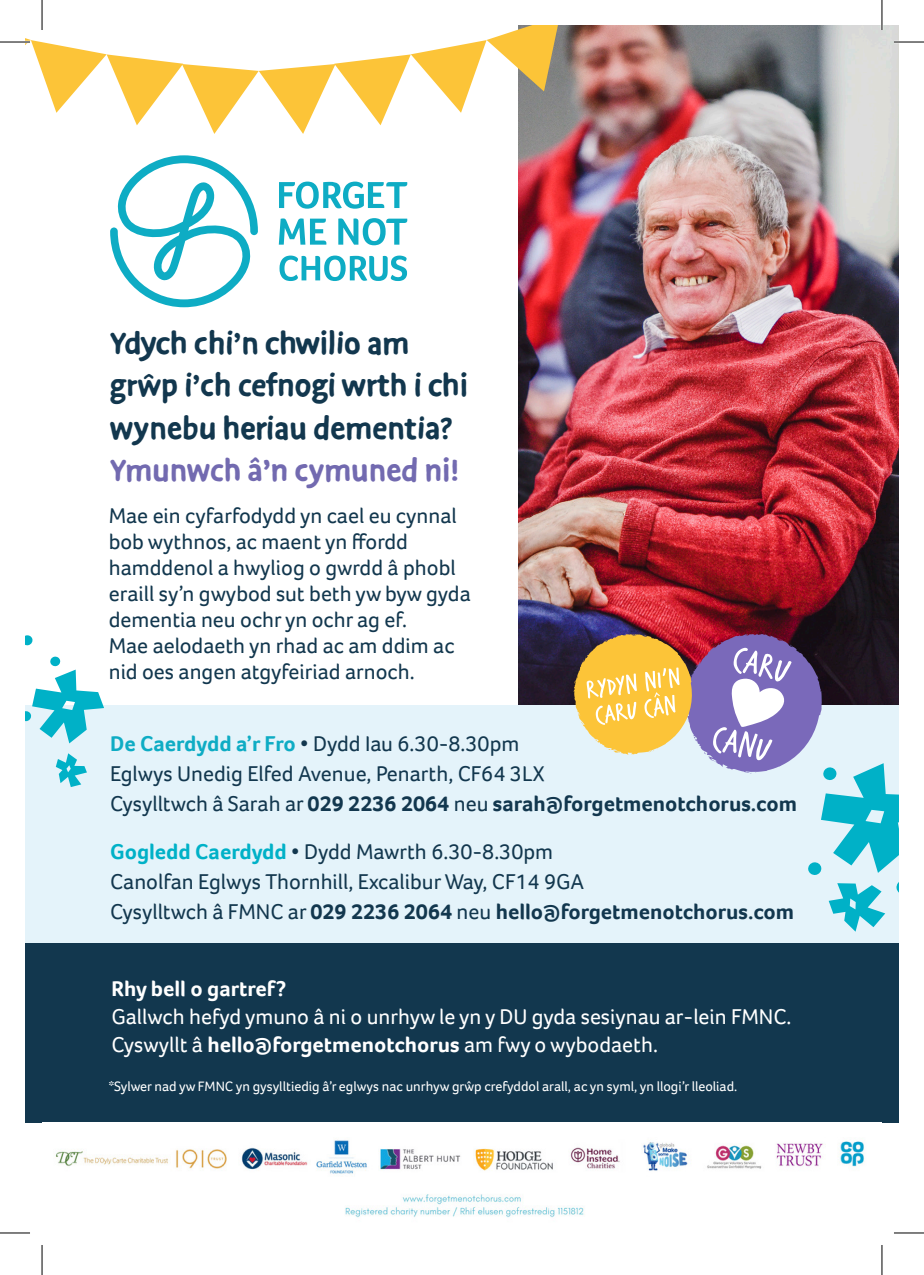
<style>
.page{position:relative;width:924px;height:1275px;background:#fff}
.page>*{position:absolute;margin:0;border:0;box-sizing:border-box;transform-origin:0 0}
.t1{font:700 34.6px/42.4px "Duper";color:#12374e}
.t2{font:700 34.6px "Duper";color:#726ab0}
.t3{font:22px/26px "Foco";color:#12374e}
.t4{font:22px/28px "Foco";color:#fff}
.t5{font:700 22px "Foco";color:#fff}
.t6{font:14px "Foco";color:#fff}
.s1{font-weight:700;color:#0eacc4}
.s2{font-weight:700}
.s3{font-weight:700;color:#00b1c7}
</style>
<div class="page">
<img style="left:518px;top:25px;width:380px;height:680px">
<div style="left:25px;top:705px;width:873px;height:238px;background:#e4f3fa"></div>
<div style="left:25px;top:943px;width:873px;height:179px;background:#12374e"></div>
<svg style="left:110px;top:155px;width:148px;height:152px"></svg>
<svg style="left:279px;top:182px;width:128px;height:27px"></svg>
<svg style="left:279px;top:218px;width:47px;height:27px"></svg>
<svg style="left:338px;top:218px;width:69px;height:27px"></svg>
<svg style="left:279px;top:255px;width:128px;height:26px"></svg>
<svg style="left:25px;top:25px;width:532px;height:109px"></svg>
<svg style="left:828px;top:883px;width:56px;height:48px"></svg>
<svg style="left:807px;top:862px;width:14px;height:13px"></svg>
<svg style="left:896px;top:883px;width:2px;height:9px"></svg>
<svg style="left:25px;top:635px;width:8px;height:11px"></svg>
<svg style="left:25px;top:669px;width:79px;height:74px"></svg>
<svg style="left:56px;top:753px;width:31px;height:34px"></svg>
<svg style="left:50px;top:656px;width:11px;height:10px"></svg>
<img style="left:55px;top:1140px;width:809px;height:78px">
<svg style="left:573px;top:634px;width:325px;height:239px"></svg>
<hr style="left:0;top:41px;width:30px;height:2px;background:#fff">
<hr style="left:893px;top:41px;width:30px;height:2px;background:#fff">
<hr style="left:41px;top:0;width:2px;height:30px;background:#fff">
<hr style="left:880px;top:0;width:2px;height:30px;background:#fff">
<hr style="left:0;top:42px;width:30px;height:1px;background:#000">
<hr style="left:893px;top:42px;width:30px;height:1px;background:#000">
<hr style="left:0;top:1232px;width:30px;height:1px;background:#000">
<hr style="left:893px;top:1232px;width:30px;height:1px;background:#000">
<hr style="left:42px;top:0;width:1px;height:30px;background:#000">
<hr style="left:42px;top:1245px;width:1px;height:30px;background:#000">
<hr style="left:881px;top:0;width:1px;height:30px;background:#000">
<hr style="left:881px;top:1245px;width:1px;height:30px;background:#000">
<h1 class="t1" style="left:110px;top:323px;width:359px">Ydych chi’n chwilio am grŵp i’ch cefnogi wrth i chi wynebu heriau dementia?</h1>
<h1 class="t2" style="left:110px;top:450px;width:350px">Ymunwch â’n cymuned ni!</h1>
<p class="t3" style="left:109px;top:502px;width:363px">Mae ein cyfarfodydd yn cael eu cynnal bob wythnos, ac maent yn ffordd hamddenol a hwyliog o gwrdd â phobl eraill sy’n gwybod sut beth yw byw gyda dementia neu ochr yn ochr ag ef.<br>Mae aelodaeth yn rhad ac am ddim ac nid oes angen atgyfeiriad arnoch.</p>
<p class="t3" style="left:110px;top:728px;width:688px;line-height:30px"><span class="s1">De Caerdydd a’r Fro</span> • Dydd Iau 6.30-8.30pm<br>Eglwys Unedig Elfed Avenue, Penarth, CF64 3LX<br>Cysylltwch â Sarah ar <span class="s2">029 2236 2064</span> neu <span class="s2">sarah@forgetmenotchorus.com</span></p>
<p class="t3" style="left:110px;top:836px;width:685px;line-height:30px"><span class="s3">Gogledd Caerdydd</span> • Dydd Mawrth 6.30-8.30pm<br>Canolfan Eglwys Thornhill, Excalibur Way, CF14 9GA<br>Cysylltwch â FMNC ar <span class="s2">029 2236 2064</span> neu <span class="s2">hello@forgetmenotchorus.com</span></p>
<p class="t5" style="left:111px;top:974px;width:176px">Rhy bell o gartref?</p>
<p class="t4" style="left:111px;top:1002px;width:681px">Gallwch hefyd ymuno â ni o unrhyw le yn y DU gyda sesiynau ar-lein FMNC.<br>Cyswyllt â <span class="s2">hello@forgetmenotchorus</span> am fwy o wybodaeth.</p>
<p class="t6" style="left:109px;top:1077px;width:629px">*Sylwer nad yw FMNC yn gysylltiedig â’r eglwys nac unrhyw grŵp crefyddol arall, ac yn syml, yn llogi’r lleoliad.</p>
</div>
